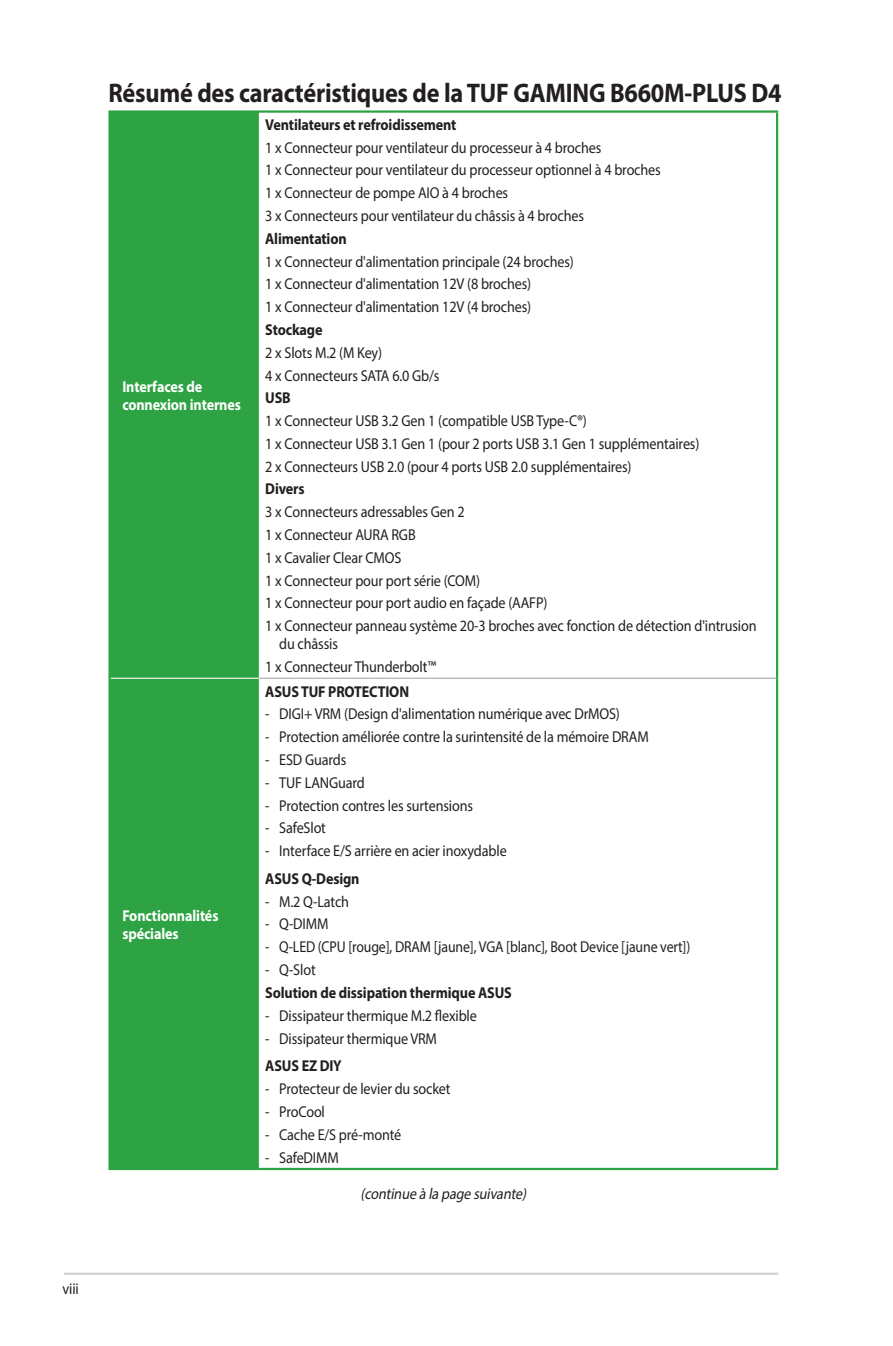
<style>
.page{position:relative;width:893px;height:1346px;background:#fff}
.page>*{position:absolute;margin:0;border:0;box-sizing:border-box;transform-origin:0 0}
.t1{font:700 27px "Myriad Pro";letter-spacing:-.01em;color:#231f20;scale:.9 1}
.t2{font:15.75px/22.7px "Myriad Pro";letter-spacing:-.01em;color:#231f20;scale:.9 1}
.t3{font:700 15.75px "Myriad Pro";letter-spacing:-.01em;color:#231f20;scale:.9 1}
.t4{font:15.75px "Myriad Pro";letter-spacing:-.01em;color:#231f20;scale:.88 1}
.t5{font:700 15.75px/18px "Myriad Pro";letter-spacing:-.01em;color:#fff;scale:.9 1}
.t6{font:italic 15.75px "Myriad Pro";color:#231f20;scale:.9 1}
</style>
<div class="page">
<hr style="left:64px;top:1272px;width:714px;height:3px;background:#d1d2d4">
<div style="left:111px;top:113px;width:148px;height:1055px;background:#2da343"></div>
<hr style="left:259px;top:678px;width:517px;height:1px;background:#a8a9ad">
<hr style="left:111px;top:678px;width:148px;height:1px;background:#fff">
<hr style="left:108px;top:110px;width:151px;height:3px;background:#2da343">
<hr style="left:108px;top:113px;width:3px;height:565px;background:#2da343">
<hr style="left:259px;top:110px;width:519px;height:3px;background:#2da343">
<hr style="left:776px;top:113px;width:2px;height:565px;background:#2da343">
<hr style="left:108px;top:678px;width:3px;height:490px;background:#2da343">
<hr style="left:776px;top:678px;width:2px;height:490px;background:#2da343">
<hr style="left:108px;top:1168px;width:151px;height:2px;background:#2da343">
<hr style="left:259px;top:1168px;width:519px;height:2px;background:#2da343">
<h1 class="t1" style="left:108px;top:75px;width:749px">Résumé des caractéristiques de la TUF GAMING B660M-PLUS D4</h1>
<p class="t5" style="left:122px;top:377px;width:133px">Interfaces de connexion internes</p>
<p class="t5" style="left:122px;top:906px;width:108px">Fonctionnalités spéciales</p>
<p class="t3" style="left:265px;top:114px;width:214px">Ventilateurs et refroidissement</p>
<p class="t2" style="left:265px;top:136px;width:441px">1 x Connecteur pour ventilateur du processeur à 4 broches<br>1 x Connecteur pour ventilateur du processeur optionnel à 4 broches 1 x Connecteur de pompe AIO à 4 broches<br>3 x Connecteurs pour ventilateur du châssis à 4 broches</p>
<p class="t3" style="left:265px;top:228px;width:92px">Alimentation</p>
<p class="t2" style="left:265px;top:250px;width:345px">1 x Connecteur d'alimentation principale (24 broches)<br>1 x Connecteur d'alimentation 12V (8 broches)<br>1 x Connecteur d'alimentation 12V (4 broches)</p>
<p class="t3" style="left:265px;top:319px;width:65px">Stockage</p>
<p class="t2" style="left:265px;top:341px;width:195px">2 x Slots M.2 (M Key)<br>4 x Connecteurs SATA 6.0 Gb/s</p>
<p class="t3" style="left:265px;top:388px;width:30px">USB</p>
<p class="t2" style="left:265px;top:409px;width:484px">1 x Connecteur USB 3.2 Gen 1 (compatible USB Type-C®)<br>1 x Connecteur USB 3.1 Gen 1 (pour 2 ports USB 3.1 Gen 1 supplémentaires)<br>2 x Connecteurs USB 2.0 (pour 4 ports USB 2.0 supplémentaires)</p>
<p class="t3" style="left:265px;top:479px;width:45px">Divers</p>
<p class="t2" style="left:265px;top:500px;width:547px">3 x Connecteurs adressables Gen 2<br>1 x Connecteur AURA RGB<br>1 x Cavalier Clear CMOS<br>1 x Connecteur pour port série (COM)<br>1 x Connecteur pour port audio en façade (AAFP)<br>1 x Connecteur panneau système 20-3 broches avec fonction de détection d'intrusion</p>
<p class="t2" style="left:265px;top:632px;width:191px;text-indent:14px">du châssis<br>1 x Connecteur Thunderbolt™</p>
<p class="t3" style="left:265px;top:681px;width:161px">ASUS TUF PROTECTION</p>
<p class="t2" style="left:265px;top:702px;width:396px">- DIGI+ VRM (Design d'alimentation numérique avec DrMOS)</p>
<p class="t2" style="left:265px;top:725px;width:428px">- Protection améliorée contre la surintensité de la mémoire DRAM</p>
<p class="t2" style="left:265px;top:748px;width:92px">- ESD Guards</p>
<p class="t2" style="left:265px;top:771px;width:112px">- TUF LANGuard</p>
<p class="t2" style="left:265px;top:794px;width:232px">- Protection contres les surtensions</p>
<p class="t2" style="left:265px;top:816px;width:69px">- SafeSlot</p>
<p class="t2" style="left:265px;top:839px;width:270px">- Interface E/S arrière en acier inoxydable</p>
<p class="t3" style="left:265px;top:868px;width:106px">ASUS Q-Design</p>
<p class="t2" style="left:265px;top:889px;width:95px">- M.2 Q-Latch</p>
<p class="t2" style="left:265px;top:912px;width:72px">- Q-DIMM</p>
<p class="t4" style="left:265px;top:937px;width:485px">- Q-LED (CPU [rouge], DRAM [jaune], VGA [blanc], Boot Device [jaune vert])</p>
<p class="t2" style="left:265px;top:958px;width:58px">- Q-Slot</p>
<p class="t3" style="left:265px;top:983px;width:276px">Solution de dissipation thermique ASUS</p>
<p class="t2" style="left:265px;top:1004px;width:237px">- Dissipateur thermique M.2 flexible</p>
<p class="t2" style="left:265px;top:1027px;width:192px">- Dissipateur thermique VRM</p>
<p class="t3" style="left:265px;top:1056px;width:87px">ASUS EZ DIY</p>
<p class="t2" style="left:265px;top:1077px;width:207px">- Protecteur de levier du socket</p>
<p class="t2" style="left:265px;top:1100px;width:68px">- ProCool</p>
<p class="t2" style="left:265px;top:1123px;width:153px">- Cache E/S pré-monté</p>
<p class="t2" style="left:265px;top:1146px;width:83px">- SafeDIMM</p>
<p class="t6" style="left:361px;top:1184px;width:189px">(continue à la page suivante)</p>
<p class="t2" style="left:63px;top:1277px;width:20px">viii</p>
</div>
